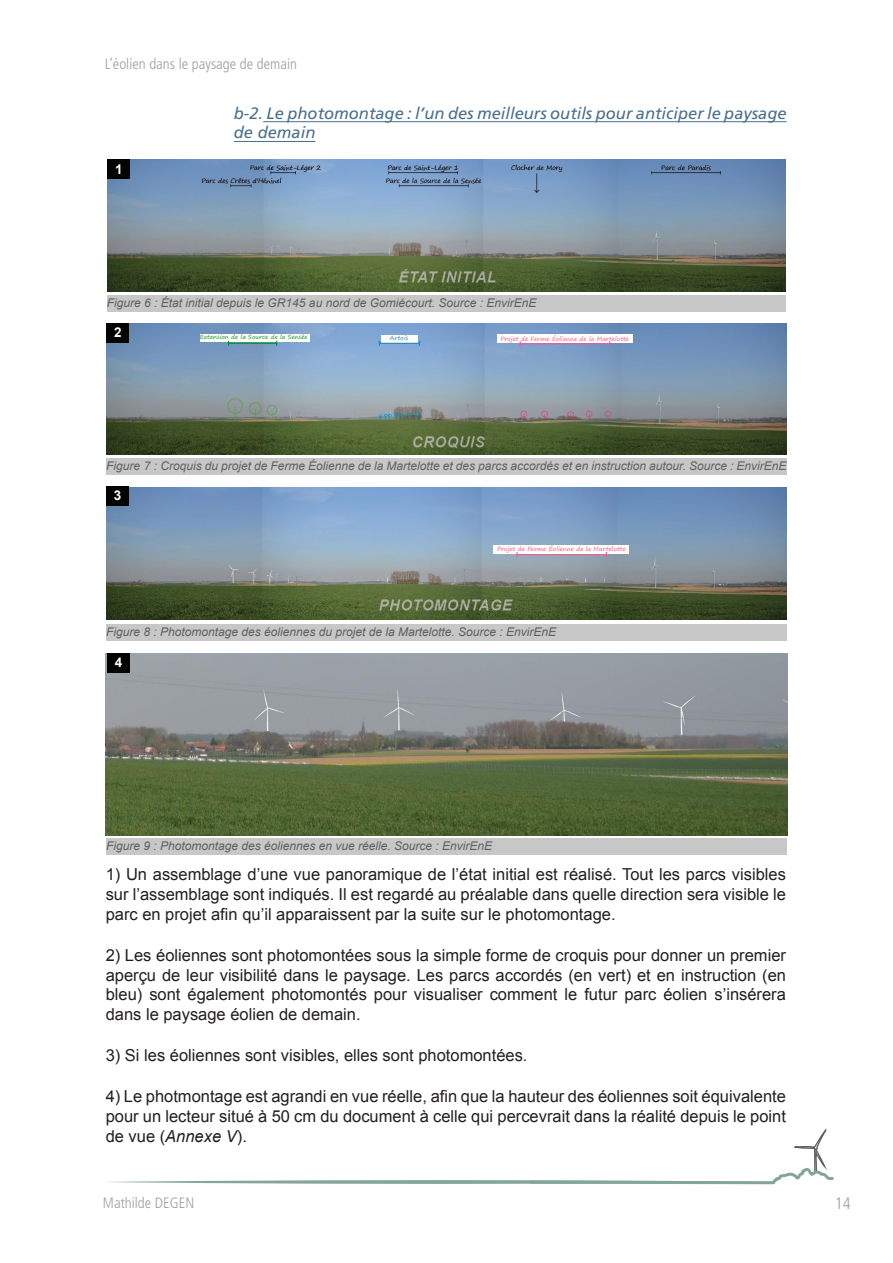
<style>
.page{position:relative;width:893px;height:1263px;background:#fff}
.page>*{position:absolute;margin:0;border:0;box-sizing:border-box;transform-origin:0 0}
._1__Normal{font:16.5px/19.8px "Arial";color:#231f20;text-align:justify}
.sous_titre_lettre{font:italic 16.5px/19.8px "Frutiger LT Std";color:#4c6f8c}
.t1{font:300 condensed 16.5px "Frutiger LT Std";color:#9e9e9e}
.t2{font:300 condensed 15px "Frutiger LT Std";color:#9e9e9e}
._1__Normal-2{font:700 13.5px "Arial";color:#fefcfd}
.t3{font:italic 12px "Arial";color:#606060}
._1__Normal-3{font:6px "Segoe Print";color:#ef59a1}
._1__Normal-4{font:6px "Segoe Print";color:#119246}
._1__Normal-5{font:6px "Segoe Print";color:#2b88c8}
.s1{font-style:italic}
</style>
<div class="page">
<svg style="left:109px;top:1129px;width:725px;height:57px"></svg>
<img style="left:106px;top:653px;width:681px;height:182px">
<img style="left:107px;top:160px;width:679px;height:132px">
<img style="left:107px;top:324px;width:679px;height:130px">
<img style="left:106px;top:488px;width:680px;height:131px">
<div style="left:107px;top:295px;width:679px;height:16px;background:#c7c7c7"></div>
<div style="left:106px;top:458px;width:680px;height:17px;background:#c7c7c7"></div>
<div style="left:106px;top:624px;width:680px;height:16px;background:#c7c7c7"></div>
<div style="left:106px;top:838px;width:680px;height:16px;background:#c7c7c7"></div>
<div style="left:107px;top:160px;width:23px;height:19px;background:#040503"></div>
<div style="left:106px;top:323px;width:23px;height:19px;background:#040503"></div>
<div style="left:106px;top:486px;width:23px;height:19px;background:#040503"></div>
<div style="left:107px;top:653px;width:23px;height:19px;background:#040503"></div>
<div style="left:200px;top:334px;width:110px;height:7px;background:#fffef4"></div>
<hr style="left:228px;top:343px;width:49px;height:1px;background:#039246">
<div style="left:381px;top:335px;width:36px;height:7px;background:#fffef4"></div>
<hr style="left:379px;top:343px;width:41px;height:1px;background:#2988c9">
<div style="left:497px;top:334px;width:135px;height:9px;background:#fffef4"></div>
<hr style="left:520px;top:343px;width:90px;height:1px;background:#ef5ba1">
<div style="left:494px;top:545px;width:135px;height:9px;background:#fffef4"></div>
<hr style="left:517px;top:554px;width:89px;height:1px;background:#ef5ba1">
<hr style="left:263px;top:121px;width:524px;height:1px;background:#4c6f8c">
<hr style="left:234px;top:141px;width:81px;height:1px;background:#4c6f8c">
<p class="t2" style="left:105px;top:56px;width:194px">L’éolien dans le paysage de demain</p>
<p class="_1__Normal-2" style="left:115px;top:160px;width:9px">1</p>
<p class="sous_titre_lettre" style="left:234px;top:103px;width:554px">b-2. Le photomontage : l’un des meilleurs outils pour anticiper le paysage de demain</p>
<p class="t3" style="left:107px;top:295px;width:431px">Figure 6 : État initial depuis le GR145 au nord de Gomiécourt. Source : EnvirEnE</p>
<p class="_1__Normal-2" style="left:114px;top:323px;width:9px">2</p>
<p class="_1__Normal-4" style="left:200px;top:332px;width:109px">Extension de la Source de la Sensée</p>
<p class="_1__Normal-5" style="left:390px;top:333px;width:20px">Artois</p>
<p class="_1__Normal-3" style="left:500px;top:333px;width:130px">Projet de Ferme Éolienne de la Martelotte</p>
<p class="t3" style="left:106px;top:458px;width:681px">Figure 7 : Croquis du projet de Ferme Éolienne de la Martelotte et des parcs accordés et en instruction autour. Source : EnvirEnE</p>
<p class="_1__Normal-2" style="left:114px;top:486px;width:9px">3</p>
<p class="_1__Normal-3" style="left:497px;top:544px;width:130px">Projet de Ferme Éolienne de la Martelotte</p>
<p class="t3" style="left:106px;top:624px;width:452px">Figure 8 : Photomontage des éoliennes du projet de la Martelotte. Source : EnvirEnE</p>
<p class="_1__Normal-2" style="left:115px;top:653px;width:9px">4</p>
<p class="t3" style="left:106px;top:838px;width:388px">Figure 9 : Photomontage des éoliennes en vue réelle. Source : EnvirEnE</p>
<p class="_1__Normal" style="left:106px;top:864px;width:682px">1) Un assemblage d’une vue panoramique de l’état initial est réalisé. Tout les parcs visibles sur l’assemblage sont indiqués. Il est regardé au préalable dans quelle direction sera visible le parc en projet afin qu’il apparaissent par la suite sur le photomontage.</p>
<p class="_1__Normal" style="left:106px;top:945px;width:682px">2) Les éoliennes sont photomontées sous la simple forme de croquis pour donner un premier aperçu de leur visibilité dans le paysage. Les parcs accordés (en vert) et en instruction (en bleu) sont également photomontés pour visualiser comment le futur parc éolien s’insérera dans le paysage éolien de demain.</p>
<p class="_1__Normal" style="left:106px;top:1045px;width:423px">3) Si les éoliennes sont visibles, elles sont photomontées.</p>
<p class="_1__Normal" style="left:106px;top:1086px;width:682px">4) Le photmontage est agrandi en vue réelle, afin que la hauteur des éoliennes soit équivalente pour un lecteur situé à 50 cm du document à celle qui percevrait dans la réalité depuis le point de vue (<span class="s1">Annexe V</span>).</p>
<p class="t2" style="left:103px;top:1194px;width:93px">Mathilde DEGEN</p>
<p class="t1" style="left:835px;top:1194px;width:17px">14</p>
</div>
